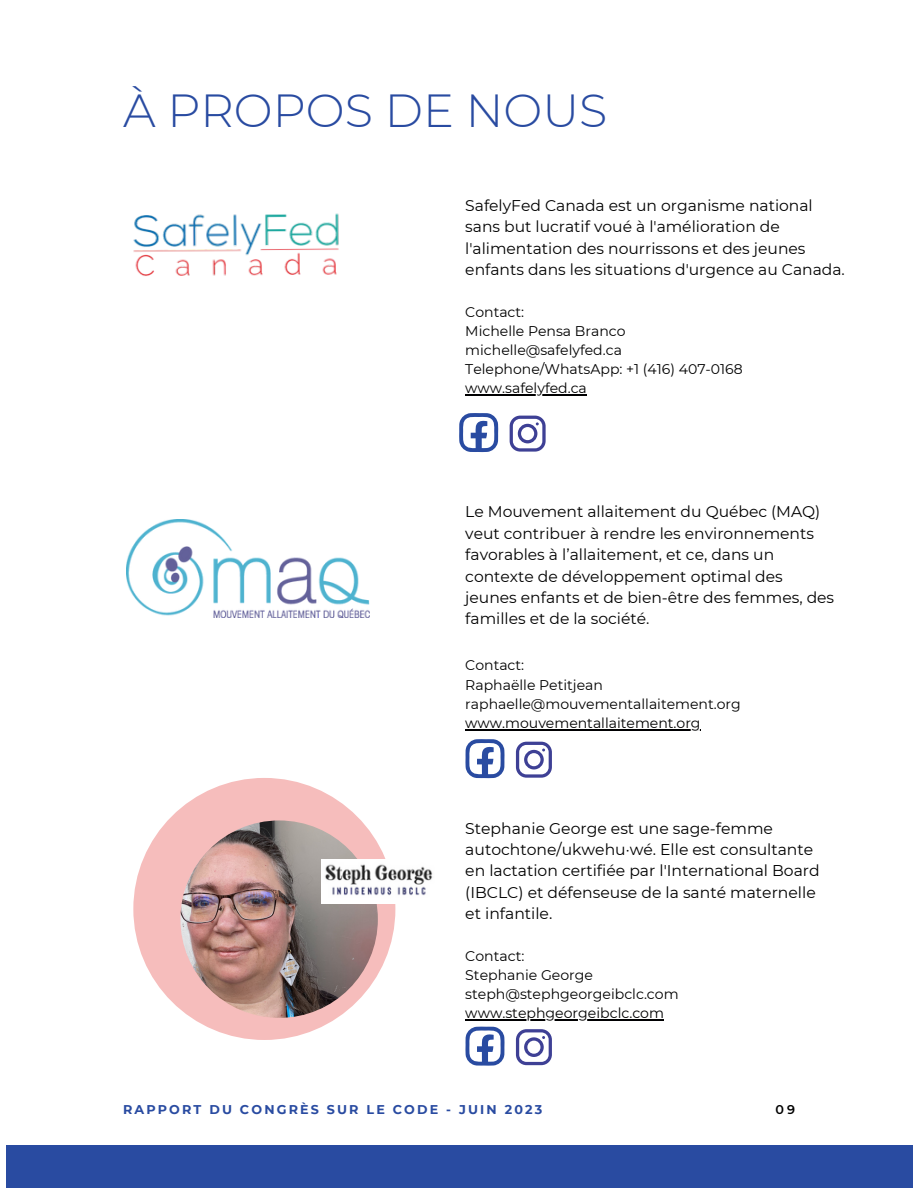
<style>
.page{position:relative;width:918px;height:1188px;background:#fff}
.page>*{position:absolute;margin:0;border:0;box-sizing:border-box;transform-origin:0 0}
.t1{font:300 46.35px "Montserrat";color:#294ba1}
.t2{font:15.6px/21.3px "Montserrat";color:#000001}
.t3{font:14.1px "Montserrat";color:#000001}
.t4{font:700 12.75px "Montserrat";letter-spacing:.17em;color:#294ba1}
.t5{font:600 12.75px "Montserrat";color:#000001}
</style>
<div class="page">
<img style="left:133px;top:213px;width:206px;height:63px">
<div style="left:6px;top:1145px;width:906px;height:43px;background:#294ba1"></div>
<img style="left:126px;top:520px;width:243px;height:98px">
<svg style="left:459px;top:413px;width:39px;height:39px"></svg>
<svg style="left:510px;top:416px;width:36px;height:36px"></svg>
<hr style="left:465px;top:729px;width:236px;height:1px;background:#000001">
<svg style="left:465px;top:739px;width:40px;height:39px"></svg>
<svg style="left:516px;top:742px;width:36px;height:36px"></svg>
<svg style="left:465px;top:1026px;width:40px;height:40px"></svg>
<svg style="left:516px;top:1029px;width:36px;height:36px"></svg>
<div style="left:133px;top:778px;width:262px;height:262px;background:#f6bdbc;border-radius:50%"></div>
<img style="left:180px;top:820px;width:198px;height:198px;border-radius:50%">
<img style="left:321px;top:860px;width:112px;height:43px">
<hr style="left:465px;top:394px;width:122px;height:1px;background:#000001">
<hr style="left:465px;top:1019px;width:199px;height:1px;background:#000001">
<p class="t1" style="left:123px;top:82px;width:486px">À PROPOS DE NOUS</p>
<p class="t2" style="left:465px;top:195px;width:381px">SafelyFed Canada est un organisme national sans but lucratif voué à l'amélioration de l'alimentation des nourrissons et des jeunes enfants dans les situations d'urgence au Canada.</p>
<p class="t3" style="left:465px;top:303px;width:60px">Contact:</p>
<p class="t3" style="left:465px;top:322px;width:162px">Michelle Pensa Branco</p>
<p class="t3" style="left:465px;top:341px;width:158px">michelle@safelyfed.ca</p>
<p class="t3" style="left:465px;top:360px;width:279px">Telephone/WhatsApp: +1 (416) 407-0168</p>
<p class="t3" style="left:465px;top:379px;width:123px">www.safelyfed.ca</p>
<p class="t2" style="left:465px;top:501px;width:370px">Le Mouvement allaitement du Québec (MAQ) veut contribuer à rendre les environnements favorables à l’allaitement, et ce, dans un contexte de développement optimal des jeunes enfants et de bien-être des femmes, des familles et de la société.</p>
<p class="t3" style="left:465px;top:657px;width:60px">Contact:</p>
<p class="t3" style="left:465px;top:676px;width:139px">Raphaëlle Petitjean</p>
<p class="t3" style="left:465px;top:695px;width:277px">raphaelle@mouvementallaitement.org</p>
<p class="t3" style="left:465px;top:714px;width:237px">www.mouvementallaitement.org</p>
<p class="t2" style="left:465px;top:817px;width:356px">Stephanie George est une sage-femme autochtone/ukwehu·wé. Elle est consultante en lactation certifiée par l'International Board (IBCLC) et défenseuse de la santé maternelle et infantile.</p>
<p class="t3" style="left:465px;top:947px;width:61px">Contact:</p>
<p class="t3" style="left:465px;top:966px;width:129px">Stephanie George</p>
<p class="t3" style="left:465px;top:985px;width:215px">steph@stephgeorgeibclc.com</p>
<p class="t3" style="left:465px;top:1004px;width:200px">www.stephgeorgeibclc.com</p>
<p class="t4" style="left:123px;top:1102px;width:421px">RAPPORT DU CONGRÈS SUR LE CODE - JUIN 2023</p>
<p class="t5" style="left:775px;top:1102px;width:21px">09</p>
</div>
